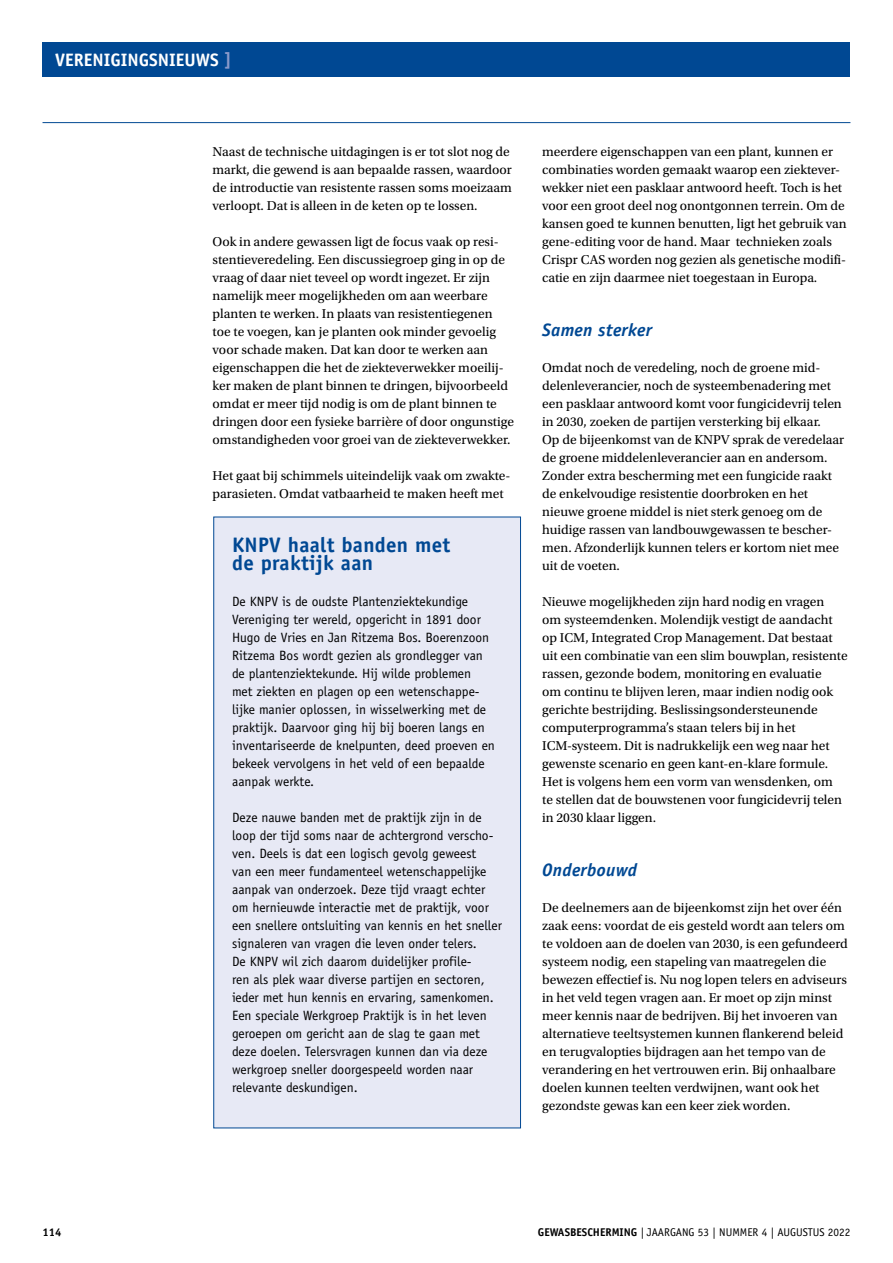
<style>
.page{position:relative;width:893px;height:1263px;background:#fff}
.page>*{position:absolute;margin:0;border:0;box-sizing:border-box;transform-origin:0 0}
.t1{font:700 21px/18px "Officina Sans Std";letter-spacing:.015em;color:#004893}
.t2{font:italic 700 18px "Officina Sans Std";letter-spacing:.015em;color:#004893}
.t3{font:700 18px "Officina Sans Std";color:#fff}
.t4{font:13.5px/18px "Utopia Std";color:#000}
.t5{font:13.5px/18px "Officina Sans Std";color:#000}
.t6{font:11.25px "Officina Sans Std";color:#000}
.t7{font:700 11.25px "Officina Sans Std";color:#000}
.s1{color:#8898c9}
.s2{font-weight:700}
</style>
<div class="page">
<div style="left:43px;top:43px;width:807px;height:34px;background:#004893"></div>
<hr style="left:43px;top:122px;width:807px;height:1px;background:#004893">
<div style="left:214px;top:517px;width:306px;height:611px;background:#e7e9f5"></div>
<h2 class="t3" style="left:55px;top:49px;width:178px">VERENIGINGSNIEUWS <span class="s1">]</span></h2>
<p class="t4" style="left:213px;top:143px;width:301px">Naast de technische uitdagingen is er tot slot nog de markt, die gewend is aan bepaalde rassen, waardoor de introductie van resistente rassen soms moeizaam verloopt. Dat is alleen in de keten op te lossen.</p>
<p class="t4" style="left:213px;top:233px;width:303px">Ook in andere gewassen ligt de focus vaak op resi&shy;stentieveredeling. Een discussiegroep ging in op de vraag of daar niet teveel op wordt ingezet. Er zijn namelijk meer mogelijkheden om aan weerbare planten te werken. In plaats van resistentiegenen toe te voegen, kan je planten ook minder gevoelig voor schade maken. Dat kan door te werken aan eigenschappen die het de ziekteverwekker moeilij&shy;ker maken de plant binnen te dringen, bijvoorbeeld omdat er meer tijd nodig is om de plant binnen te dringen door een fysieke barrière of door ongunstige omstandigheden voor groei van de ziekteverwekker.</p>
<p class="t4" style="left:213px;top:467px;width:299px">Het gaat bij schimmels uiteindelijk vaak om zwakte&shy;parasieten. Omdat vatbaarheid te maken heeft met</p>
<h1 class="t1" style="left:232px;top:536px;width:220px">KNPV haalt banden met de praktijk aan</h1>
<p class="t5" style="left:232px;top:593px;width:264px">De KNPV is de oudste Plantenziektekundige Vereniging ter wereld, opgericht in 1891 door Hugo de Vries en Jan Ritzema Bos. Boerenzoon Ritzema Bos wordt gezien als grondlegger van de plantenziektekunde. Hij wilde problemen met ziekten en plagen op een wetenschappe&shy;lijke manier oplossen, in wisselwerking met de praktijk. Daarvoor ging hij bij boeren langs en inventariseerde de knelpunten, deed proeven en bekeek vervolgens in het veld of een bepaalde aanpak werkte.</p>
<p class="t5" style="left:232px;top:809px;width:271px">Deze nauwe banden met de praktijk zijn in de loop der tijd soms naar de achtergrond verscho&shy;ven. Deels is dat een logisch gevolg geweest<br>van een meer fundamenteel wetenschappelijke aanpak van onderzoek. Deze tijd vraagt echter om hernieuwde interactie met de praktijk, voor een snellere ontsluiting van kennis en het sneller signaleren van vragen die leven onder telers.<br>De KNPV wil zich daarom duidelijker profile-<br>ren als plek waar diverse partijen en sectoren, ieder met hun kennis en ervaring, samenkomen.<br>Een speciale Werkgroep Praktijk is in het leven geroepen om gericht aan de slag te gaan met deze doelen. Telersvragen kunnen dan via deze werkgroep sneller doorgespeeld worden naar relevante deskundigen.</p>
<p class="t4" style="left:542px;top:143px;width:306px">meerdere eigenschappen van een plant, kunnen er combinaties worden gemaakt waarop een ziektever&shy;wekker niet een pasklaar antwoord heeft. Toch is het voor een groot deel nog onontgonnen terrein. Om de kansen goed te kunnen benutten, ligt het gebruik van gene-editing voor de hand. Maar technieken zoals Crispr CAS worden nog gezien als genetische modifi&shy;catie en zijn daarmee niet toegestaan in Europa.</p>
<h2 class="t2" style="left:542px;top:319px;width:111px">Samen sterker</h2>
<p class="t4" style="left:542px;top:359px;width:304px">Omdat noch de veredeling, noch de groene mid&shy;delenleverancier, noch de systeembenadering met een pasklaar antwoord komt voor fungicidevrij telen in 2030, zoeken de partijen versterking bij elkaar.<br>Op de bijeenkomst van de KNPV sprak de veredelaar de groene middelenleverancier aan en andersom.<br>Zonder extra bescherming met een fungicide raakt de enkelvoudige resistentie doorbroken en het nieuwe groene middel is niet sterk genoeg om de huidige rassen van landbouwgewassen te bescher&shy;men. Afzonderlijk kunnen telers er kortom niet mee uit de voeten.</p>
<p class="t4" style="left:542px;top:593px;width:307px">Nieuwe mogelijkheden zijn hard nodig en vragen<br>om systeemdenken. Molendijk vestigt de aandacht op ICM, Integrated Crop Management. Dat bestaat uit een combinatie van een slim bouwplan, resistente rassen, gezonde bodem, monitoring en evaluatie<br>om continu te blijven leren, maar indien nodig ook gerichte bestrijding. Beslissingsondersteunende computerprogramma’s staan telers bij in het ICM-systeem. Dit is nadrukkelijk een weg naar het gewenste scenario en geen kant-en-klare formule.<br>Het is volgens hem een vorm van wensdenken, om<br>te stellen dat de bouwstenen voor fungicidevrij telen in 2030 klaar liggen.</p>
<h2 class="t2" style="left:542px;top:859px;width:96px">Onderbouwd</h2>
<p class="t4" style="left:542px;top:899px;width:307px">De deelnemers aan de bijeenkomst zijn het over één zaak eens: voordat de eis gesteld wordt aan telers om te voldoen aan de doelen van 2030, is een gefundeerd systeem nodig, een stapeling van maatregelen die bewezen effectief is. Nu nog lopen telers en adviseurs in het veld tegen vragen aan. Er moet op zijn minst meer kennis naar de bedrijven. Bij het invoeren van alternatieve teeltsystemen kunnen flankerend beleid en terugvalopties bijdragen aan het tempo van de verandering en het vertrouwen erin. Bij onhaalbare doelen kunnen teelten verdwijnen, want ook het gezondste gewas kan een keer ziek worden.</p>
<p class="t7" style="left:43px;top:1225px;width:20px">114</p>
<p class="t6" style="left:538px;top:1226px;width:314px"><span class="s2">GEWASBESCHERMING</span> | JAARGANG 53 | NUMMER 4 | AUGUSTUS 2022</p>
</div>
